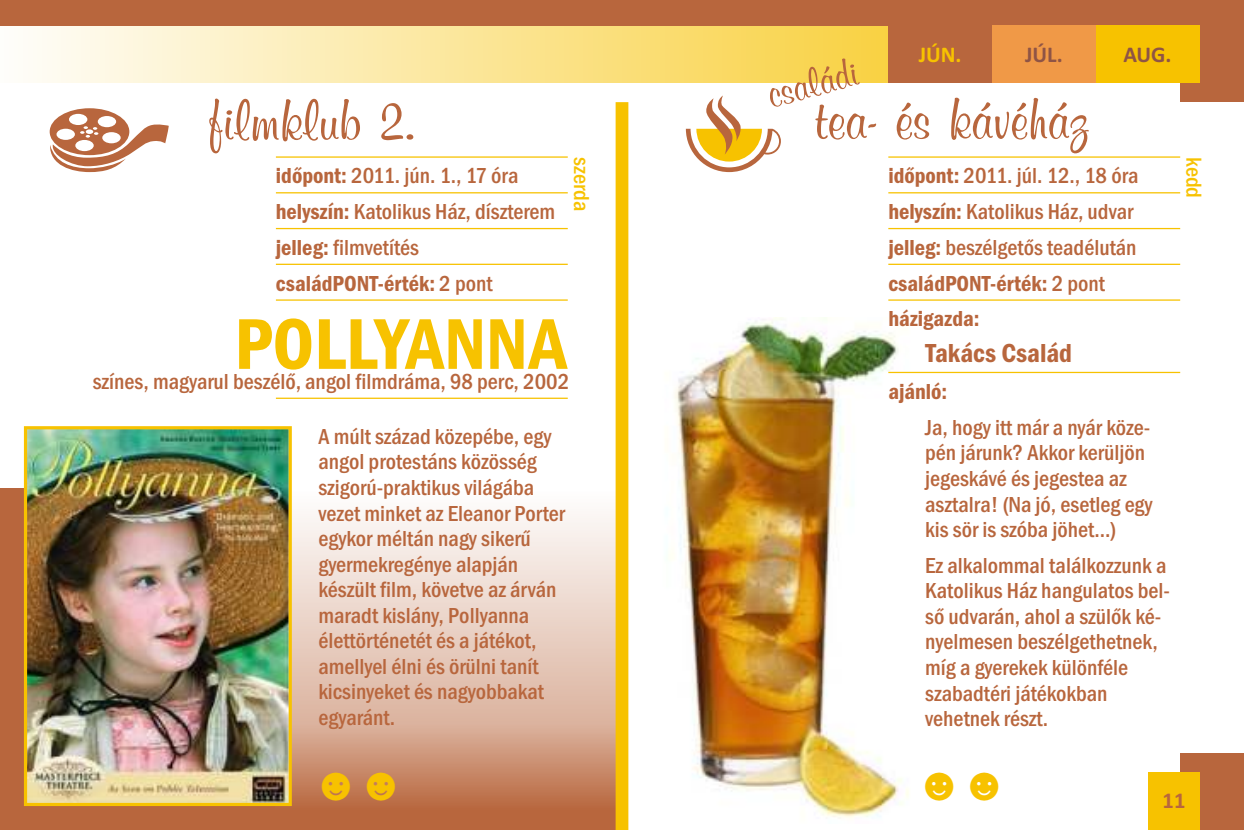
<style>
.page{position:relative;width:1244px;height:830px;background:#fff}
.page>*{position:absolute;margin:0;border:0;box-sizing:border-box;transform-origin:0 0}
.t1{font:600 condensed 74.25px "Franklin Gothic";color:#f7c200}
.t2{font:63px "H Mural Script";color:#b8663d}
.t3{font:45px "H Mural Script";color:#b8663d}
.t4{font:500 condensed 45px "Franklin Gothic";color:#f7c200}
.t5{font:600 condensed 27px "Franklin Gothic";color:#b8663d}
.t6{font:500 condensed 22.5px/25.4px "Franklin Gothic";color:#b8663d}
.t7{font:500 condensed 22.5px "Franklin Gothic";color:#f7c200}
.t8{font:700 22.5px "Calibri";color:#8f5445}
.t9{font:600 condensed 22.5px "Franklin Gothic";color:#b8663d}
.t10{font:700 22.5px "Calibri";color:#f7c200}
.t11{font:700 22.5px "Calibri";color:#b8663d}
.s1{font-weight:600}
</style>
<div class="page">
<img style="left:529px;top:317px;width:506px;height:506px">
<div style="left:0;top:488px;width:622px;height:341px;background:#b8663d"></div>
<svg style="left:276px;top:405px;width:339px;height:401px"></svg>
<div style="left:615px;top:102px;width:13px;height:727px;background:#f7c200"></div>
<div style="left:1180px;top:753px;width:64px;height:76px;background:#b8663d"></div>
<div style="left:1148px;top:772px;width:51px;height:57px;background:#f7c200"></div>
<div style="left:1180px;top:0;width:64px;height:102px;background:#b8663d"></div>
<div style="left:0;top:0;width:895px;height:83px;background:linear-gradient(to right,#fefefb,#f9d141)"></div>
<div style="left:0;top:0;width:1244px;height:26px;background:#b8663d"></div>
<svg style="left:686px;top:95px;width:95px;height:77px"></svg>
<svg style="left:49px;top:108px;width:120px;height:64px"></svg>
<hr style="left:276px;top:156px;width:292px;height:2px;background:#f7c200">
<hr style="left:276px;top:192px;width:292px;height:1px;background:#f7c200">
<hr style="left:276px;top:228px;width:292px;height:1px;background:#f7c200">
<hr style="left:276px;top:263px;width:292px;height:2px;background:#f7c200">
<hr style="left:276px;top:299px;width:292px;height:1px;background:#f7c200">
<hr style="left:888px;top:156px;width:292px;height:2px;background:#f7c200">
<hr style="left:888px;top:192px;width:292px;height:1px;background:#f7c200">
<hr style="left:888px;top:228px;width:292px;height:1px;background:#f7c200">
<hr style="left:888px;top:263px;width:292px;height:2px;background:#f7c200">
<hr style="left:888px;top:299px;width:292px;height:1px;background:#f7c200">
<hr style="left:888px;top:371px;width:292px;height:2px;background:#f7c200">
<hr style="left:276px;top:397px;width:292px;height:1px;background:#f7c200">
<img style="left:28px;top:430px;width:260px;height:371px">
<div style="left:24px;top:426px;width:268px;height:379px;border:3px solid #f7c200"></div>
<div style="left:888px;top:26px;width:104px;height:57px;background:#b8663d"></div>
<div style="left:992px;top:26px;width:103px;height:57px;background:#f09947"></div>
<div style="left:1095px;top:26px;width:104px;height:57px;background:#f7c200"></div>
<h2 class="t2" style="left:207px;top:92px;width:209px">filmklub 2.</h2>
<p class="t6" style="left:276px;top:160px;width:281px;line-height:35.8px"><span class="s1">időpont:</span> 2011. jún. 1., 17 óra <span class="s1">helyszín:</span> Katolikus Ház, díszterem <span class="s1">jelleg:</span> filmvetítés <span class="s1">családPONT-érték:</span> 2 pont</p>
<p class="t7" style="left:590px;top:157px;width:56px;rotate:90deg">szerda</p>
<h1 class="t1" style="left:234px;top:316px;width:334px">POLLYANNA</h1>
<p class="t6" style="left:93px;top:370px;width:478px">színes, magyarul beszélő, angol filmdráma, 98 perc, 2002</p>
<p class="t6" style="left:318px;top:425px;width:248px">A múlt század közepébe, egy angol protestáns közösség szigorú-praktikus világába vezet minket az Eleanor Porter egykor méltán nagy sikerű gyermekregénye alapján készült film, követve az árván maradt kislány, Pollyanna élettörténetét és a játékot, amellyel élni és örülni tanít kicsinyeket és nagyobbakat egyaránt.</p>
<p class="t10" style="left:918px;top:45px;width:44px">JÚN.</p>
<p class="t8" style="left:1025px;top:45px;width:39px">JÚL.</p>
<p class="t8" style="left:1123px;top:45px;width:50px">AUG.</p>
<h3 class="t3" style="left:762px;top:75px;width:94px;rotate:-15deg">családi</h3>
<h2 class="t2" style="left:813px;top:90px;width:278px">tea- és kávéház</h2>
<p class="t6" style="left:888px;top:160px;width:252px;line-height:35.8px"><span class="s1">időpont:</span> 2011. júl. 12., 18 óra <span class="s1">helyszín:</span> Katolikus Ház, udvar <span class="s1">jelleg:</span> beszélgetős teadélután <span class="s1">családPONT-érték:</span> 2 pont <span class="s1">házigazda:</span></p>
<p class="t5" style="left:925px;top:343px;width:148px">Takács Család</p>
<p class="t9" style="left:888px;top:383px;width:60px">ajánló:</p>
<p class="t6" style="left:925px;top:416px;width:229px">Ja, hogy itt már a nyár köze&shy;pén járunk? Akkor kerüljön jegeskávé és jegestea az asztalra! (Na jó, esetleg egy kis sör is szóba jöhet...)</p>
<p class="t6" style="left:925px;top:554px;width:246px">Ez alkalommal találkozzunk a<br>Katolikus Ház hangulatos bel&shy;ső udvarán, ahol a szülők ké&shy;nyelmesen beszélgethetnek, míg a gyerekek különféle szabadtéri játékokban vehetnek részt.</p>
<p class="t7" style="left:1202px;top:157px;width:42px;rotate:90deg">kedd</p>
<h3 class="t4" style="left:313px;top:766px;width:91px">☻☻</h3>
<h3 class="t4" style="left:917px;top:766px;width:91px">☻☻</h3>
<p class="t11" style="left:1162px;top:791px;width:24px">11</p>
</div>
